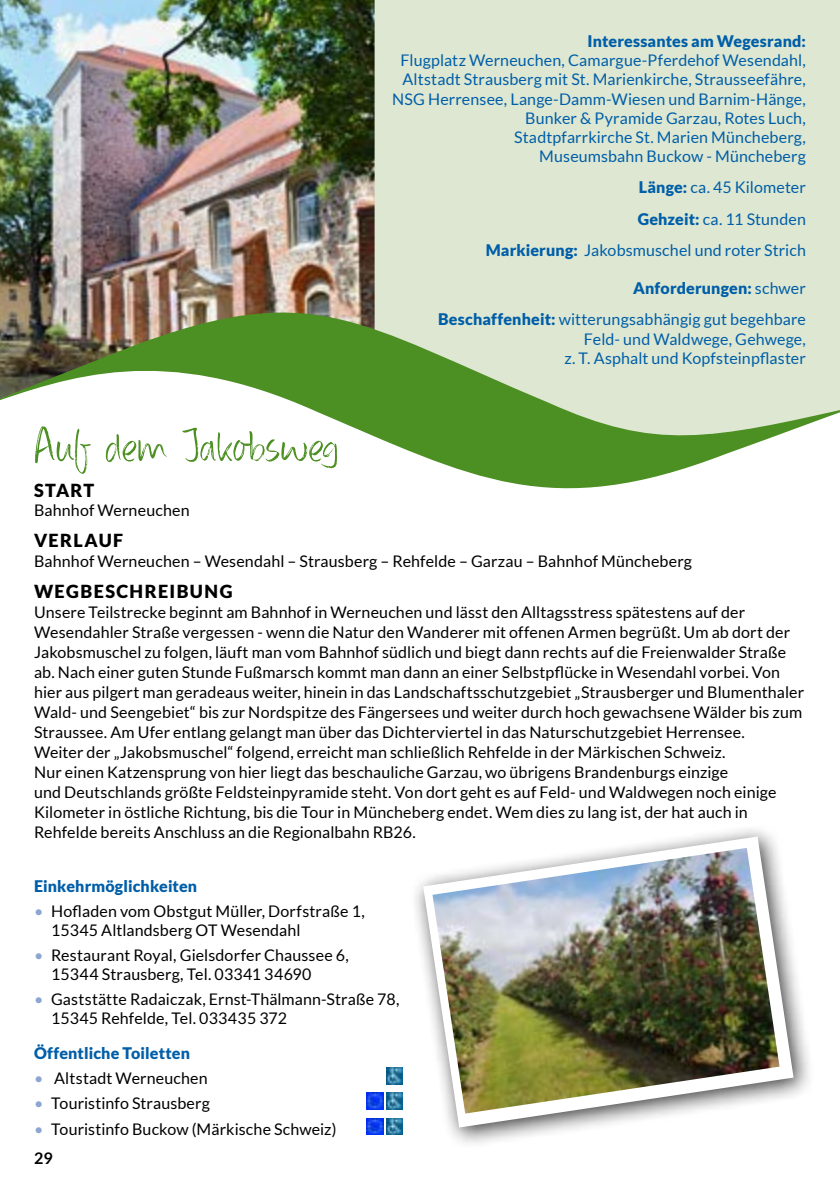
<style>
.page{position:relative;width:840px;height:1191px;background:#fff}
.page>*{position:absolute;margin:0;border:0;box-sizing:border-box;transform-origin:0 0}
.t1{font:52px "DK Konditorei";color:#4c8f22}
.t2{font:900 18px "Lato";letter-spacing:.075em;color:#000}
.t3{font:16px/20px "Lato";letter-spacing:.005em;color:#000}
.t4{font:16px/19.2px "Lato";letter-spacing:.01em;color:#005ea8;text-align:right}
.t5{font:900 16px "Lato";letter-spacing:.01em;color:#005ea8}
.s1{font-weight:900}
.s2{color:#8ca6d2}
.s3{font-weight:700}
</style>
<div class="page">
<img style="left:386px;top:1067px;width:17px;height:17px">
<img style="left:367px;top:1092px;width:16px;height:17px">
<img style="left:386px;top:1092px;width:17px;height:17px">
<img style="left:367px;top:1118px;width:16px;height:16px">
<img style="left:386px;top:1118px;width:17px;height:16px">
<div style="left:374px;top:0;width:465px;height:277px;background:#dde7d1"></div>
<img style="left:0;top:0;width:374px;height:277px">
<svg style="left:0;top:277px;width:839px;height:212px"></svg>
<div style="left:409px;top:823px;width:406px;height:326px;background:#000;opacity:.75"></div>
<svg style="left:423px;top:836px;width:370px;height:291px"></svg>
<img style="left:432px;top:848px;width:347px;height:265px">
<h1 class="t1" style="left:34px;top:417px;width:305px">Auf dem Jakobsweg</h1>
<p class="t5" style="left:587px;top:32px;width:220px">Interessantes am Wegesrand:</p>
<p class="t4" style="left:392px;top:51px;width:415px">Flugplatz Werneuchen, Camargue-Pferdehof Wesendahl, Altstadt Strausberg mit St. Marienkirche, Strausseefähre, NSG Herrensee, Lange-Damm-Wiesen und Barnim-Hänge, Bunker &amp; Pyramide Garzau, Rotes Luch,<br>Stadtpfarrkirche St. Marien Müncheberg,<br>Museumsbahn Buckow - Müncheberg</p>
<p class="t4" style="left:485px;top:172px;width:321px;line-height:31.2px"><span class="s1">Länge:</span> ca. 45 Kilometer<br><span class="s1">Gehzeit:</span> ca. 11 Stunden<br><span class="s1">Markierung:</span> Jakobsmuschel und roter Strich</p>
<p class="t4" style="left:438px;top:273px;width:369px;line-height:31.2px"><span class="s1">Anforderungen:</span> schwer<br><span class="s1">Beschaffenheit:</span> witterungsabhängig gut begehbare</p>
<p class="t4" style="left:564px;top:329px;width:243px">Feld- und Waldwege, Gehwege,<br>z. T. Asphalt und Kopfsteinpflaster</p>
<p class="t2" style="left:34px;top:479px;width:62px">START</p>
<p class="t3" style="left:34px;top:500px;width:157px">Bahnhof Werneuchen</p>
<p class="t2" style="left:34px;top:530px;width:91px">VERLAUF</p>
<p class="t3" style="left:34px;top:550px;width:659px">Bahnhof Werneuchen – Wesendahl – Strausberg – Rehfelde – Garzau – Bahnhof Müncheberg</p>
<p class="t2" style="left:34px;top:581px;width:200px">WEGBESCHREIBUNG</p>
<p class="t3" style="left:34px;top:602px;width:771px">Unsere Teilstrecke beginnt am Bahnhof in Werneuchen und lässt den Alltagsstress spätestens auf der Wesendahler Straße vergessen - wenn die Natur den Wanderer mit offenen Armen begrüßt. Um ab dort der Jakobsmuschel zu folgen, läuft man vom Bahnhof südlich und biegt dann rechts auf die Freienwalder Straße ab. Nach einer guten Stunde Fußmarsch kommt man dann an einer Selbstpflücke in Wesendahl vorbei. Von hier aus pilgert man geradeaus weiter, hinein in das Landschaftsschutzgebiet „Strausberger und Blumenthaler Wald- und Seengebiet“ bis zur Nordspitze des Fängersees und weiter durch hoch gewachsene Wälder bis zum Straussee. Am Ufer entlang gelangt man über das Dichterviertel in das Naturschutzgebiet Herrensee.<br>Weiter der „Jakobsmuschel“ folgend, erreicht man schließlich Rehfelde in der Märkischen Schweiz.<br>Nur einen Katzensprung von hier liegt das beschauliche Garzau, wo übrigens Brandenburgs einzige<br>und Deutschlands größte Feldsteinpyramide steht. Von dort geht es auf Feld- und Waldwegen noch einige Kilometer in östliche Richtung, bis die Tour in Müncheberg endet. Wem dies zu lang ist, der hat auch in Rehfelde bereits Anschluss an die Regionalbahn RB26.</p>
<p class="t5" style="left:34px;top:876px;width:164px">Einkehrmöglichkeiten</p>
<p class="t3" style="left:51px;top:901px;width:315px;line-height:19.2px;text-indent:-17px"><span class="s2">•</span> Hofladen vom Obstgut Müller, Dorfstraße 1,<br>15345 Altlandsberg OT Wesendahl</p>
<p class="t3" style="left:51px;top:945px;width:299px;line-height:19.2px;text-indent:-17px"><span class="s2">•</span> Restaurant Royal, Gielsdorfer Chaussee 6,<br>15344 Strausberg, Tel. 03341 34690</p>
<p class="t3" style="left:51px;top:989px;width:350px;line-height:19.2px;text-indent:-17px"><span class="s2">•</span> Gaststätte Radaiczak, Ernst-Thälmann-Straße 78,<br>15345 Rehfelde, Tel. 033435 372</p>
<p class="t5" style="left:34px;top:1043px;width:157px">Öffentliche Toiletten</p>
<p class="t3" style="left:34px;top:1068px;width:175px"><span class="s2">•</span> Altstadt Werneuchen</p>
<p class="t3" style="left:34px;top:1093px;width:177px"><span class="s2">•</span> Touristinfo Strausberg</p>
<p class="t3" style="left:34px;top:1114px;width:304px;line-height:29.6px"><span class="s2">•</span> Touristinfo Buckow (Märkische Schweiz)<br><span class="s3">29</span></p>
</div>
